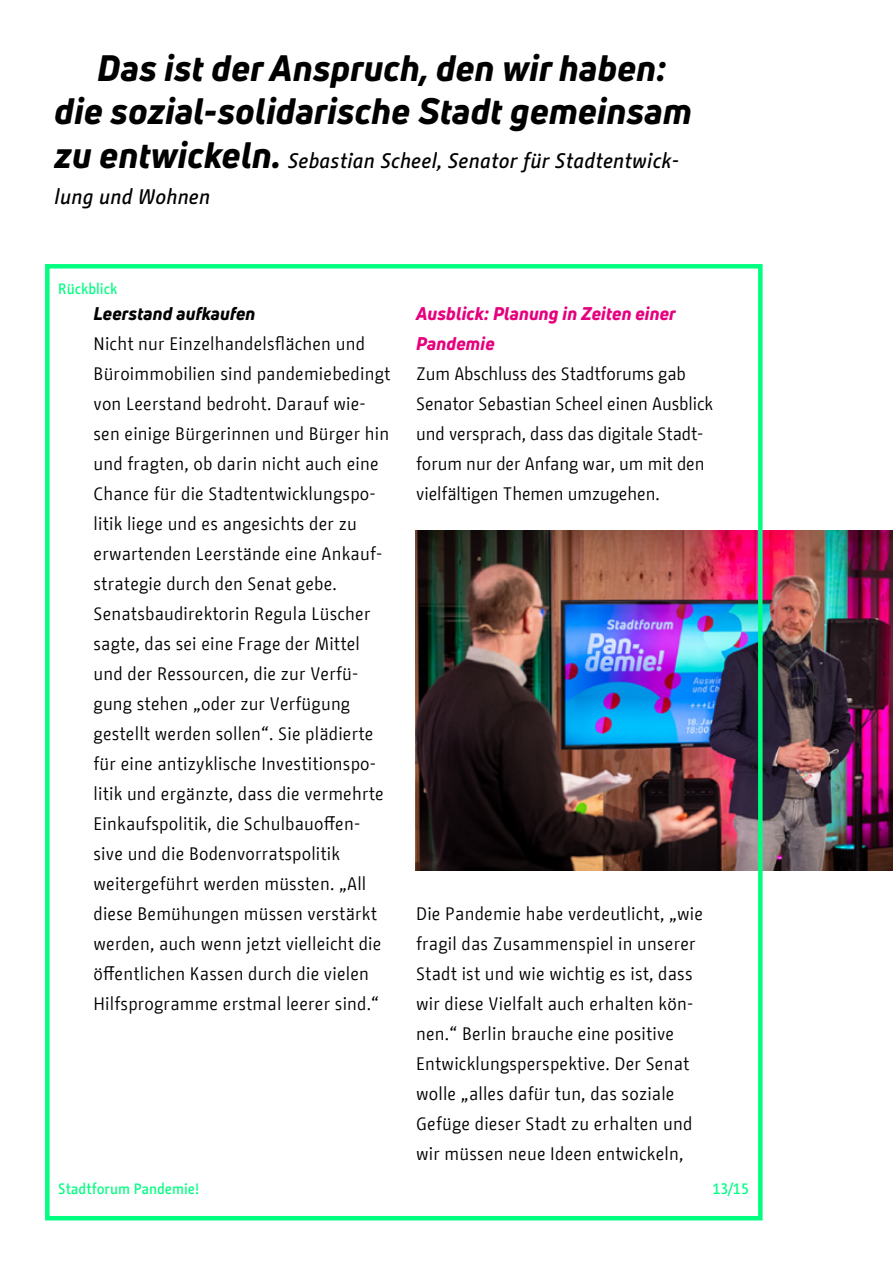
<style>
.page{position:relative;width:893px;height:1263px;background:#fff}
.page>*{position:absolute;margin:0;border:0;box-sizing:border-box;transform-origin:0 0}
.t1{font:italic 800 36px/43.2px "Uni Neue";letter-spacing:.01em;color:#000;text-align:center}
.t2{font:italic 500 21px/36px "BMF Change";letter-spacing:.01em;color:#000}
.t3{font:18px/30px "BMF Change";letter-spacing:.01em;color:#000}
.t4{font:italic 800 18px/30px "Uni Neue";letter-spacing:.01em;color:#e6007d}
.t5{font:italic 800 18px "Uni Neue";letter-spacing:.01em;color:#000}
.t6{font:500 15px "BMF Change";color:#00fe81}
.s1{font-family:"Uni Neue";font-weight:800;font-size:36px}
</style>
<div class="page">
<img style="left:415px;top:530px;width:478px;height:340px">
<div style="left:45px;top:264px;width:718px;height:956px;border:4px solid #00fe81"></div>
<h1 class="t1" style="left:55px;top:46px;width:639px">Das ist der Anspruch, den wir haben:<br>die sozial-solidarische Stadt gemeinsam</h1>
<p class="t2" style="left:55px;top:142px;width:626px"><span class="s1">zu entwickeln.</span> Sebastian Scheel, Senator für Stadtentwick&shy;lung und Wohnen</p>
<p class="t6" style="left:58px;top:278px;width:61px">Rückblick</p>
<p class="t5" style="left:94px;top:301px;width:163px">Leerstand aufkaufen</p>
<p class="t3" style="left:94px;top:328px;width:298px">Nicht nur Einzelhandelsflächen und Büroimmobilien sind pandemiebedingt von Leerstand bedroht. Darauf wie&shy;sen einige Bürgerinnen und Bürger hin und fragten, ob darin nicht auch eine Chance für die Stadtentwicklungspo&shy;litik liege und es angesichts der zu erwartenden Leerstände eine Ankauf&shy;strategie durch den Senat gebe.<br>Senatsbaudirektorin Regula Lüscher sagte, das sei eine Frage der Mittel und der Ressourcen, die zur Verfü&shy;gung stehen „oder zur Verfügung gestellt werden sollen“. Sie plädierte für eine antizyklische Investitionspo&shy;litik und ergänzte, dass die vermehrte Einkaufspolitik, die Schulbauoffen&shy;sive und die Bodenvorratspolitik weitergeführt werden müssten. „All diese Bemühungen müssen verstärkt werden, auch wenn jetzt vielleicht die öffentlichen Kassen durch die vielen Hilfsprogramme erstmal leerer sind.“</p>
<p class="t4" style="left:416px;top:298px;width:261px">Ausblick: Planung in Zeiten einer<br>Pandemie</p>
<p class="t3" style="left:416px;top:358px;width:299px">Zum Abschluss des Stadtforums gab Senator Sebastian Scheel einen Ausblick und versprach, dass das digitale Stadt&shy;forum nur der Anfang war, um mit den vielfältigen Themen umzugehen.</p>
<p class="t3" style="left:416px;top:898px;width:288px">Die Pandemie habe verdeutlicht, „wie fragil das Zusammenspiel in unserer Stadt ist und wie wichtig es ist, dass wir diese Vielfalt auch erhalten kön&shy;nen.“ Berlin brauche eine positive Entwicklungsperspektive. Der Senat wolle „alles dafür tun, das soziale Gefüge dieser Stadt zu erhalten und wir müssen neue Ideen entwickeln,</p>
<p class="t6" style="left:58px;top:1178px;width:143px">Stadtforum Pandemie!</p>
<p class="t6" style="left:713px;top:1178px;width:38px">13/15</p>
</div>
